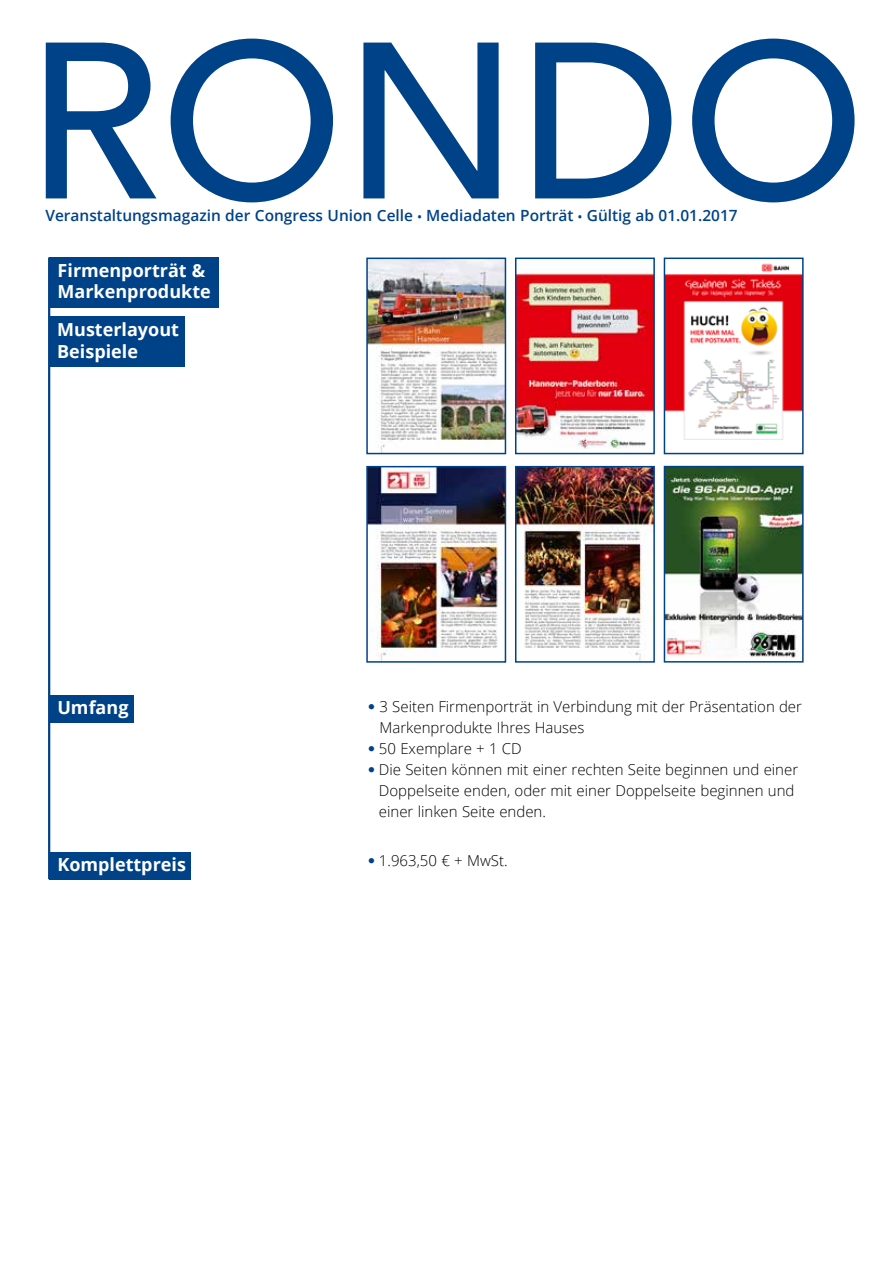
<style>
.page{position:relative;width:893px;height:1263px;background:#fff}
.page>*{position:absolute;margin:0;border:0;box-sizing:border-box;transform-origin:0 0}
.t1{font:500 220.2px "Avenir";color:#004288}
.t2{font:700 18px/21.6px "Open Sans";color:#fff}
.t3{font:600 15.45px "Open Sans";color:#004288}
.t4{font:300 15px/21px "Open Sans";color:#000}
.s1{font-size:11.7px}
.s2{font-family:"Meta Plus Normal";font-weight:400;color:#004288}
</style>
<div class="page">
<div style="left:50px;top:695px;width:83px;height:27px;background:#004288"></div>
<div style="left:50px;top:852px;width:141px;height:27px;background:#004288"></div>
<hr style="left:48px;top:257px;width:2px;height:622px;background:#004288">
<div style="left:50px;top:257px;width:169px;height:50px;background:#004288"></div>
<div style="left:50px;top:317px;width:134px;height:49px;background:#004288"></div>
<img style="left:369px;top:261px;width:134px;height:190px">
<div style="left:366px;top:258px;width:140px;height:196px;border:2px solid #004288"></div>
<img style="left:518px;top:272px;width:134px;height:177px">
<div style="left:515px;top:258px;width:140px;height:196px;border:2px solid #004288"></div>
<img style="left:667px;top:263px;width:134px;height:177px">
<div style="left:664px;top:258px;width:140px;height:196px;border:2px solid #004288"></div>
<img style="left:369px;top:469px;width:134px;height:191px">
<div style="left:366px;top:466px;width:140px;height:197px;border:2px solid #004288"></div>
<img style="left:518px;top:469px;width:134px;height:191px">
<div style="left:515px;top:466px;width:140px;height:197px;border:2px solid #004288"></div>
<img style="left:667px;top:469px;width:134px;height:189px">
<div style="left:664px;top:466px;width:140px;height:197px;border:2px solid #004288"></div>
<h1 class="t1" style="left:26px;top:-5px;width:841px">RONDO</h1>
<p class="t3" style="left:45px;top:205px;width:694px">Veranstaltungsmagazin der Congress Union Celle <span class="s1">•</span> Mediadaten Porträt <span class="s1">•</span> Gültig ab 01.01.2017</p>
<p class="t2" style="left:58px;top:259px;width:155px">Firmenporträt &amp;<br>Markenprodukte</p>
<p class="t2" style="left:57px;top:318px;width:123px">Musterlayout<br>Beispiele</p>
<p class="t2" style="left:57px;top:696px;width:73px">Umfang</p>
<p class="t4" style="left:379px;top:696px;width:424px;text-indent:-12px"><span class="s2">•</span> 3 Seiten Firmenporträt in Verbindung mit der Präsentation der<br>Markenprodukte Ihres Hauses</p>
<p class="t4" style="left:368px;top:738px;width:156px"><span class="s2">•</span> 50 Exemplare + 1 CD</p>
<p class="t4" style="left:379px;top:759px;width:421px;text-indent:-11px"><span class="s2">•</span> Die Seiten können mit einer rechten Seite beginnen und einer<br>Doppelseite enden, oder mit einer Doppelseite beginnen und einer linken Seite enden.</p>
<p class="t2" style="left:57px;top:853px;width:130px">Komplettpreis</p>
<p class="t4" style="left:368px;top:849px;width:141px"><span class="s2">•</span> 1.963,50 € + MwSt.</p>
</div>
